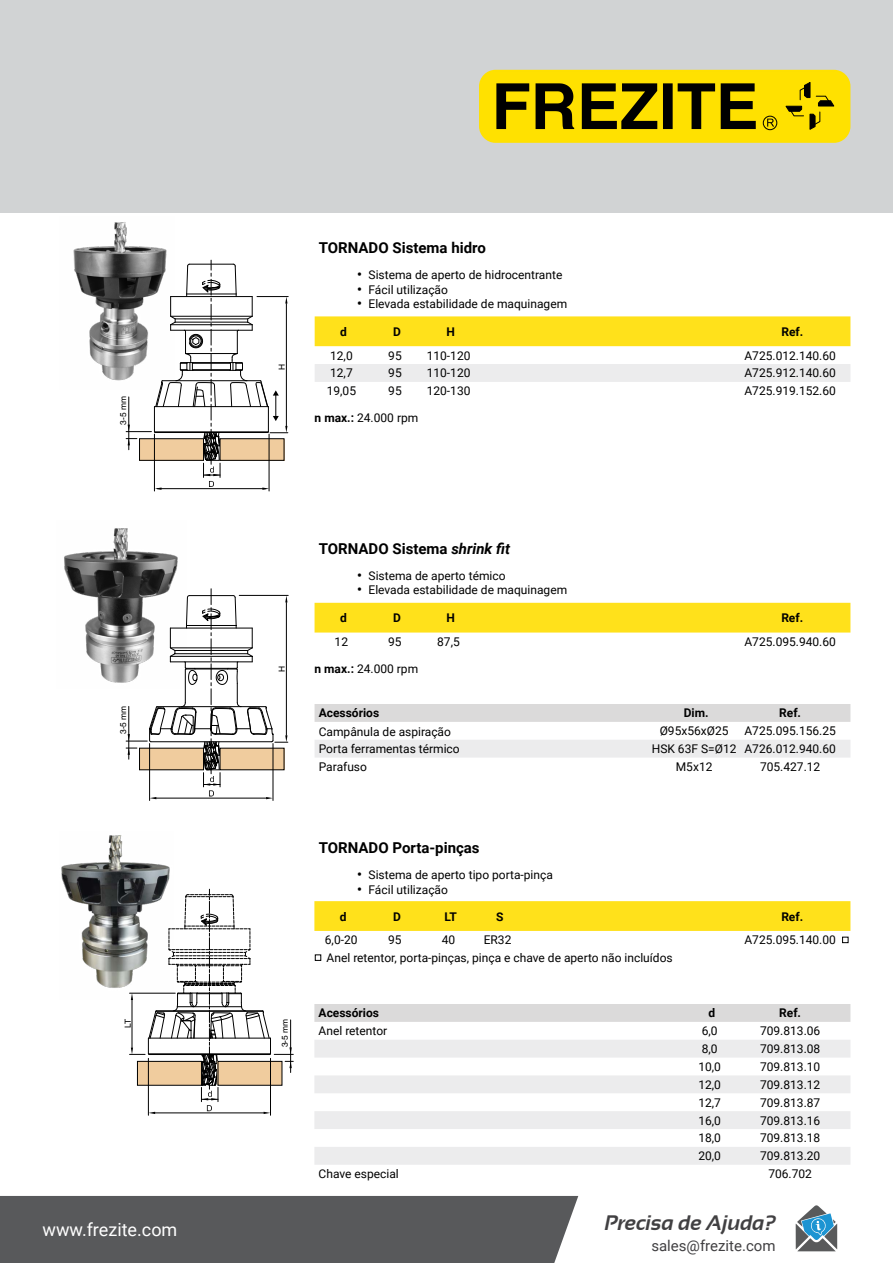
<style>
.page{position:relative;width:893px;height:1263px;background:#fff}
.page>*{position:absolute;margin:0;border:0;box-sizing:border-box;transform-origin:0 0}
.t1{font:italic 700 21px "Sansation";color:#414042}
.t2{font:18px "Roboto";color:#fff}
.t3{font:700 15px "Roboto";color:#000}
.t4{font:15px "Roboto";color:#414042}
.t5{font:12px/17.7px "Roboto";color:#000;text-align:center}
.t6{font:700 12px "Roboto";color:#000}
.t7{font:8.4px "Helvetica LT";color:#000}
.s1{font-weight:700;font-size:13.5px}
.s2{font-weight:700}
.s3{font-style:italic}
.s4{font-family:"Arial";font-weight:900}
.s5{font-family:"Arial"}
</style>
<div class="page">
<div style="left:0;top:0;width:893px;height:213px;background:#d1d3d4"></div>
<div style="left:480px;top:71px;width:369px;height:71px;background:#ffe100;border-radius:15px"></div>
<div style="left:479px;top:70px;width:371px;height:73px;border:2px solid #ffe100;border-radius:15px"></div>
<div style="left:763px;top:116px;width:14px;height:14px;border:1px solid #000;border-radius:50%"></div>
<svg style="left:786px;top:82px;width:48px;height:48px"></svg>
<svg style="left:767px;top:119px;width:7px;height:8px"></svg>
<svg style="left:496px;top:83px;width:260px;height:46px"></svg>
<div style="left:220px;top:439px;width:64px;height:21px;background:#f0cc9e"></div>
<div style="left:220px;top:438px;width:64px;height:23px;border:1px solid #000"></div>
<hr style="left:157px;top:488px;width:109px;height:1px;background:#000">
<svg style="left:262px;top:487px;width:7px;height:3px"></svg>
<hr style="left:154px;top:434px;width:1px;height:57px;background:#000">
<hr style="left:269px;top:434px;width:1px;height:57px;background:#000">
<hr style="left:190px;top:264px;width:43px;height:1px;background:#000">
<hr style="left:187px;top:294px;width:49px;height:1px;background:#000">
<hr style="left:171px;top:296px;width:81px;height:1px;background:#000">
<hr style="left:171px;top:316px;width:81px;height:1px;background:#000">
<hr style="left:175px;top:319px;width:73px;height:1px;background:#000">
<hr style="left:175px;top:322px;width:73px;height:1px;background:#000">
<hr style="left:171px;top:324px;width:81px;height:1px;background:#000">
<hr style="left:171px;top:330px;width:81px;height:1px;background:#000">
<hr style="left:186px;top:353px;width:51px;height:1px;background:#000">
<hr style="left:192px;top:369px;width:38px;height:1px;background:#000">
<hr style="left:193px;top:370px;width:37px;height:1px;background:#000">
<hr style="left:192px;top:363px;width:38px;height:1px;background:#000">
<hr style="left:193px;top:362px;width:37px;height:1px;background:#000">
<hr style="left:163px;top:380px;width:97px;height:1px;background:#000">
<hr style="left:154px;top:406px;width:114px;height:1px;background:#000">
<hr style="left:155px;top:432px;width:113px;height:1px;background:#000">
<svg style="left:229px;top:264px;width:59px;height:169px"></svg>
<hr style="left:286px;top:303px;width:1px;height:123px;background:#000">
<svg style="left:126px;top:260px;width:95px;height:230px"></svg>
<hr style="left:149px;top:743px;width:1px;height:57px;background:#000">
<hr style="left:273px;top:743px;width:1px;height:57px;background:#000">
<svg style="left:126px;top:589px;width:162px;height:210px"></svg>
<svg style="left:130px;top:889px;width:163px;height:225px"></svg>
<hr style="left:148px;top:1058px;width:1px;height:57px;background:#000">
<hr style="left:270px;top:1058px;width:1px;height:57px;background:#000">
<img style="left:61px;top:835px;width:112px;height:164px">
<img style="left:64px;top:528px;width:122px;height:160px">
<img style="left:73px;top:222px;width:101px;height:167px">
<svg style="left:796px;top:1205px;width:41px;height:46px"></svg>
<div style="left:314px;top:1004px;width:536px;height:18px;background:#dbdada"></div>
<svg style="left:314px;top:1040px;width:536px;height:125px;fill:#ececed"></svg>
<svg style="left:314px;top:901px;width:536px;height:30px;background:#ffe11d"></svg>
<div style="left:315px;top:704px;width:535px;height:18px;background:#dbdada"></div>
<div style="left:315px;top:740px;width:535px;height:17px;background:#ececed"></div>
<div style="left:315px;top:603px;width:535px;height:29px;background:#ffe11b"></div>
<div style="left:315px;top:316px;width:535px;height:30px;background:#ffe11b"></div>
<div style="left:315px;top:364px;width:535px;height:18px;background:#ececed"></div>
<div style="left:0;top:1196px;width:578px;height:67px;background:#58595b"></div>
<p class="t7" style="left:118px;top:425px;width:30px;rotate:-90deg">3-5 mm</p>
<p class="t7" style="left:277px;top:370px;width:8px;rotate:-90deg">H</p>
<p class="t3" style="left:319px;top:237px;width:169px">TORNADO Sistema hidro</p>
<p class="t5" style="left:357px;top:266px;width:207px"><span class="s1">•</span> Sistema de aperto de hidrocentrante</p>
<p class="t5" style="left:357px;top:280px;width:92px"><span class="s1">•</span> Fácil utilização</p>
<p class="t5" style="left:357px;top:294px;width:212px"><span class="s1">•</span> Elevada estabilidade de maquinagem</p>
<p class="t6" style="left:340px;top:323px;width:8px">d</p>
<p class="t6" style="left:393px;top:323px;width:9px">D</p>
<p class="t6" style="left:446px;top:323px;width:10px">H</p>
<p class="t6" style="left:781px;top:323px;width:23px">Ref.</p>
<p class="t5" style="left:330px;top:346px;width:24px">12,0</p>
<p class="t5" style="left:388px;top:346px;width:15px">95</p>
<p class="t5" style="left:427px;top:346px;width:45px">110-120</p>
<p class="t5" style="left:744px;top:346px;width:93px">A725.012.140.60</p>
<p class="t5" style="left:330px;top:364px;width:24px">12,7</p>
<p class="t5" style="left:388px;top:364px;width:15px">95</p>
<p class="t5" style="left:427px;top:364px;width:45px">110-120</p>
<p class="t5" style="left:744px;top:364px;width:93px">A725.912.140.60</p>
<p class="t5" style="left:327px;top:382px;width:31px">19,05</p>
<p class="t5" style="left:388px;top:382px;width:15px">95</p>
<p class="t5" style="left:427px;top:382px;width:45px">120-130</p>
<p class="t5" style="left:744px;top:382px;width:93px">A725.919.152.60</p>
<p class="t5" style="left:315px;top:409px;width:105px"><span class="s2">n max.:</span> 24.000 rpm</p>
<p class="t7" style="left:118px;top:734px;width:30px;rotate:-90deg">3-5 mm</p>
<p class="t7" style="left:277px;top:672px;width:8px;rotate:-90deg">H</p>
<p class="t3" style="left:319px;top:538px;width:193px">TORNADO Sistema <span class="s3">shrink fit</span></p>
<p class="t5" style="left:357px;top:566px;width:150px"><span class="s1">•</span> Sistema de aperto témico</p>
<p class="t5" style="left:357px;top:581px;width:212px"><span class="s1">•</span> Elevada estabilidade de maquinagem</p>
<p class="t6" style="left:340px;top:609px;width:8px">d</p>
<p class="t6" style="left:393px;top:609px;width:9px">D</p>
<p class="t6" style="left:446px;top:609px;width:10px">H</p>
<p class="t6" style="left:781px;top:609px;width:23px">Ref.</p>
<p class="t5" style="left:335px;top:632px;width:15px">12</p>
<p class="t5" style="left:388px;top:632px;width:15px">95</p>
<p class="t5" style="left:437px;top:632px;width:24px">87,5</p>
<p class="t5" style="left:744px;top:632px;width:93px">A725.095.940.60</p>
<p class="t5" style="left:315px;top:659px;width:105px"><span class="s2">n max.:</span> 24.000 rpm</p>
<p class="t6" style="left:319px;top:705px;width:62px">Acessórios</p>
<p class="t5" style="left:319px;top:722px;width:142px;text-align:left">Campânula de aspiração<br>Porta ferramentas térmico<br>Parafuso</p>
<p class="t6" style="left:684px;top:705px;width:26px">Dim.</p>
<p class="t6" style="left:779px;top:705px;width:23px">Ref.</p>
<p class="t5" style="left:660px;top:722px;width:70px">Ø95x56xØ25</p>
<p class="t5" style="left:744px;top:722px;width:93px">A725.095.156.25</p>
<p class="t5" style="left:652px;top:739px;width:186px">HSK 63F S=Ø12 A726.012.940.60</p>
<p class="t5" style="left:676px;top:757px;width:38px">M5x12</p>
<p class="t5" style="left:760px;top:757px;width:62px">705.427.12</p>
<p class="t7" style="left:123px;top:1028px;width:10px;rotate:-90deg">LT</p>
<p class="t7" style="left:280px;top:1047px;width:30px;rotate:-90deg">3-5 mm</p>
<h2 class="t2" style="left:43px;top:1217px;width:136px">www.frezite.com</h2>
<p class="t3" style="left:319px;top:837px;width:162px">TORNADO Porta-pinças</p>
<p class="t5" style="left:357px;top:865px;width:197px"><span class="s1">•</span> Sistema de aperto tipo porta-pinça</p>
<p class="t5" style="left:357px;top:880px;width:92px"><span class="s1">•</span> Fácil utilização</p>
<p class="t6" style="left:340px;top:908px;width:8px">d</p>
<p class="t6" style="left:393px;top:908px;width:9px">D</p>
<p class="t6" style="left:444px;top:908px;width:14px">LT</p>
<p class="t6" style="left:496px;top:908px;width:9px">S</p>
<p class="t6" style="left:781px;top:908px;width:23px">Ref.</p>
<p class="t5" style="left:325px;top:931px;width:34px">6,0-20</p>
<p class="t5" style="left:388px;top:931px;width:15px">95</p>
<p class="t5" style="left:442px;top:931px;width:15px">40</p>
<p class="t5" style="left:484px;top:931px;width:29px">ER32</p>
<p class="t5" style="left:744px;top:931px;width:106px">A725.095.140.00 <span class="s4">■</span></p>
<p class="t5" style="left:314px;top:948px;width:360px"><span class="s5">■</span> Anel retentor, porta-pinças, pinça e chave de aperto não incluídos</p>
<p class="t6" style="left:319px;top:1005px;width:62px">Acessórios</p>
<p class="t5" style="left:319px;top:1022px;width:70px">Anel retentor</p>
<p class="t5" style="left:319px;top:1164px;width:82px">Chave especial</p>
<p class="t6" style="left:708px;top:1005px;width:8px">d</p>
<p class="t6" style="left:779px;top:1005px;width:23px">Ref.</p>
<p class="t5" style="left:702px;top:1022px;width:17px">6,0</p>
<p class="t5" style="left:760px;top:1022px;width:62px">709.813.06</p>
<p class="t5" style="left:702px;top:1039px;width:17px">8,0</p>
<p class="t5" style="left:760px;top:1039px;width:62px">709.813.08</p>
<p class="t5" style="left:698px;top:1057px;width:24px">10,0</p>
<p class="t5" style="left:760px;top:1057px;width:62px">709.813.10</p>
<p class="t5" style="left:698px;top:1075px;width:24px">12,0</p>
<p class="t5" style="left:760px;top:1075px;width:62px">709.813.12</p>
<p class="t5" style="left:698px;top:1093px;width:24px">12,7</p>
<p class="t5" style="left:760px;top:1093px;width:62px">709.813.87</p>
<p class="t5" style="left:698px;top:1111px;width:24px">16,0</p>
<p class="t5" style="left:760px;top:1111px;width:62px">709.813.16</p>
<p class="t5" style="left:698px;top:1129px;width:24px">18,0</p>
<p class="t5" style="left:760px;top:1129px;width:62px">709.813.18</p>
<p class="t5" style="left:698px;top:1147px;width:24px">20,0</p>
<p class="t5" style="left:760px;top:1147px;width:62px">709.813.20<br>706.702</p>
<h1 class="t1" style="left:605px;top:1211px;width:173px">Precisa de Ajuda?</h1>
<p class="t4" style="left:651px;top:1235px;width:126px">sales@frezite.com</p>
</div>
